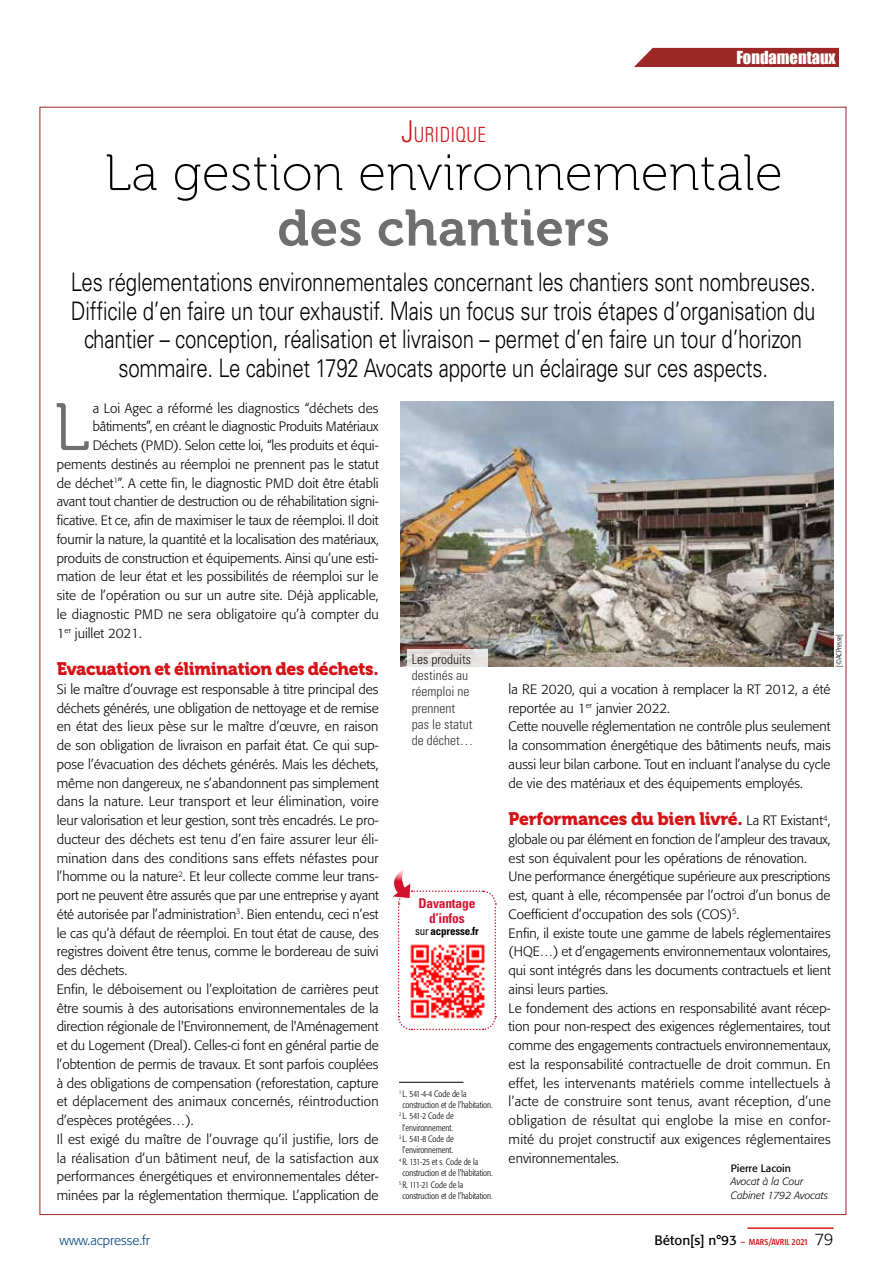
<style>
.page{position:relative;width:893px;height:1263px;background:#fff}
.page>*{position:absolute;margin:0;border:0;box-sizing:border-box;transform-origin:0 0}
.t1{font:66.9px "Museo 300";color:#706f6f}
.t2{font:51px "Museo 100";letter-spacing:.01em;color:#000}
.t3{font:51px "Museo 700";letter-spacing:.01em;color:#706f6f}
.t4{font:300 25.5px/28.5px "Univers";letter-spacing:-.01em;color:#000;text-align:center;scale:.8 1}
.t5{font:300 condensed 21px "Univers";letter-spacing:.03em;color:#cd1719;scale:.9 1}
.t6{font:18px "Museo 900";letter-spacing:-.02em;color:#d51317}
.t7{font:16.5px "Impact";color:#fff}
.t8{font:300 13.5px/18.8px "Formata";color:#000}
.t9{font:300 condensed 13.5px/16.2px "Univers";color:#000}
.t10{font:700 condensed 13.5px/15px "Univers";letter-spacing:-.015em;color:#d21330;text-align:center}
.t11{font:300 13.5px "Formata";color:#004884}
.t12{font:700 condensed 11.25px "Univers";letter-spacing:-.02em;color:#000}
.t13{font:italic 300 10.5px/13.5px "Formata";color:#000}
.t14{font:10.5px "Formata";color:#000}
.t15{font:300 condensed 9.15px "Formata";color:#000;scale:.95 1}
.t16{font:600 9px "Taz";color:#cd1719;scale:.95 1}
.t17{font:300 condensed 7.5px "Formata";letter-spacing:-.015em;color:#000}
.s1{font-size:30px}
.s2{font-family:"Formata";font-weight:300;font-size:13.5px;color:#000}
.s3{font-weight:400}
.s4{font-family:"Formata";font-weight:400;font-size:13.5px;color:#000}
.s5{font-family:"Formata";font-weight:300;font-size:16.5px;color:#000}
</style>
<div class="page">
<div style="left:634px;top:48px;width:205px;height:19px;background:#9c2724"></div>
<hr style="left:747px;top:1228px;width:86px;height:1px;background:#d51317">
<svg style="left:392px;top:869px;width:105px;height:162px"></svg>
<img style="left:405px;top:941px;width:85px;height:80px">
<img style="left:401px;top:402px;width:432px;height:265px">
<svg style="left:408px;top:649px;width:80px;height:18px"></svg>
<hr style="left:399px;top:1082px;width:64px;height:1px;background:#000">
<h3 class="t5" style="left:401px;top:122px;width:95px"><span class="s1">J</span>URIDIQUE</h3>
<p class="t7" style="left:736px;top:45px;width:101px">Fondamentaux</p>
<h2 class="t2" style="left:105px;top:145px;width:680px">La gestion environnementale</h2>
<h2 class="t3" style="left:277px;top:200px;width:334px">des chantiers</h2>
<p class="t4" style="left:71px;top:268px;width:933px">Les réglementations environnementales concernant les chantiers sont nombreuses.<br>Difficile d’en faire un tour exhaustif. Mais un focus sur trois étapes d’organisation du chantier – conception, réalisation et livraison – permet d’en faire un tour d’horizon sommaire. Le cabinet 1792 Avocats apporte un éclairage sur ces aspects.</p>
<h1 class="t1" style="left:54px;top:391px;width:37px">L</h1>
<p class="t8" style="left:93px;top:399px;width:287px">a Loi Agec a réformé les diagnostics “déchets des</p>
<p class="t8" style="left:93px;top:417px;width:287px">bâtiments”, en créant le diagnostic Produits Matériaux</p>
<p class="t8" style="left:93px;top:436px;width:287px">Déchets (PMD). Selon cette loi, “les produits et équi-</p>
<p class="t8" style="left:57px;top:455px;width:324px">pements destinés au réemploi ne prennent pas le statut</p>
<p class="t8" style="left:57px;top:474px;width:323px">de déchet<sup>1</sup>”. A cette fin, le diagnostic PMD doit être établi</p>
<p class="t8" style="left:57px;top:492px;width:323px">avant tout chantier de destruction ou de réhabilitation signi-</p>
<p class="t8" style="left:57px;top:511px;width:323px">ficative. Et ce, afin de maximiser le taux de réemploi. Il doit</p>
<p class="t8" style="left:57px;top:530px;width:324px">fournir la nature, la quantité et la localisation des matériaux,</p>
<p class="t8" style="left:57px;top:549px;width:323px">produits de construction et équipements. Ainsi qu’une esti-</p>
<p class="t8" style="left:57px;top:567px;width:323px">mation de leur état et les possibilités de réemploi sur le</p>
<p class="t8" style="left:57px;top:586px;width:323px">site de l’opération ou sur un autre site. Déjà applicable,</p>
<p class="t8" style="left:57px;top:605px;width:324px">le diagnostic PMD ne sera obligatoire qu’à compter du</p>
<p class="t8" style="left:57px;top:624px;width:87px">1<sup>er</sup> juillet 2021.</p>
<h3 class="t6" style="left:57px;top:658px;width:323px">Evacuation et élimination des déchets.</h3>
<p class="t8" style="left:57px;top:680px;width:324px">Si le maître d’ouvrage est responsable à titre principal des déchets générés, une obligation de nettoyage et de remise en état des lieux pèse sur le maître d’œuvre, en raison de son obligation de livraison en parfait état. Ce qui sup&shy;pose l’évacuation des déchets générés. Mais les déchets, même non dangereux, ne s’abandonnent pas simplement dans la nature. Leur transport et leur élimination, voire leur valorisation et leur gestion, sont très encadrés. Le pro&shy;ducteur des déchets est tenu d’en faire assurer leur éli&shy;mination dans des conditions sans effets néfastes pour l’homme ou la nature<sup>2</sup>. Et leur collecte comme leur trans&shy;port ne peuvent être assurés que par une entreprise y ayant été autorisée par l’administration<sup>3</sup>. Bien entendu, ceci n’est le cas qu’à défaut de réemploi. En tout état de cause, des registres doivent être tenus, comme le bordereau de suivi des déchets.<br>Enfin, le déboisement ou l’exploitation de carrières peut être soumis à des autorisations environnementales de la direction régionale de l'Environnement, de l'Aménagement et du Logement (Dreal). Celles-ci font en général partie de l’obtention de permis de travaux. Et sont parfois couplées à des obligations de compensation (reforestation, capture et déplacement des animaux concernés, réintroduction d’espèces protégées…).<br>Il est exigé du maître de l’ouvrage qu’il justifie, lors de la réalisation d’un bâtiment neuf, de la satisfaction aux performances énergétiques et environnementales déter&shy;minées par la réglementation thermique. L’application de</p>
<p class="t8" style="left:509px;top:680px;width:323px">la RE 2020, qui a vocation à remplacer la RT 2012, a été reportée au 1<sup>er</sup> janvier 2022.<br>Cette nouvelle réglementation ne contrôle plus seulement la consommation énergétique des bâtiments neufs, mais aussi leur bilan carbone. Tout en incluant l’analyse du cycle de vie des matériaux et des équipements employés.</p>
<p class="t17" style="left:835px;top:667px;width:34px;rotate:-90deg">[©ACPresse]</p>
<p class="t9" style="left:412px;top:651px;width:63px">Les produits destinés au réemploi ne prennent pas le statut de déchet…</p>
<h3 class="t6" style="left:509px;top:808px;width:323px">Performances du bien livré. <span class="s2">La RT Existant</span><sup>4</sup><span class="s2">,</span></h3>
<p class="t8" style="left:509px;top:830px;width:324px">globale ou par élément en fonction de l’ampleur des travaux, est son équivalent pour les opérations de rénovation.<br>Une performance énergétique supérieure aux prescriptions est, quant à elle, récompensée par l’octroi d’un bonus de Coefficient d’occupation des sols (COS)<sup>5</sup>.<br>Enfin, il existe toute une gamme de labels réglementaires (HQE…) et d’engagements environnementaux volontaires, qui sont intégrés dans les documents contractuels et lient ainsi leurs parties.<br>Le fondement des actions en responsabilité avant récep&shy;tion pour non-respect des exigences réglementaires, tout comme des engagements contractuels environnementaux, est la responsabilité contractuelle de droit commun. En effet, les intervenants matériels comme intellectuels à l’acte de construire sont tenus, avant réception, d’une obligation de résultat qui englobe la mise en confor&shy;mité du projet constructif aux exigences réglementaires environnementales.</p>
<p class="t10" style="left:418px;top:895px;width:58px">Davantage d’infos</p>
<p class="t12" style="left:415px;top:924px;width:65px"><span class="s3">sur</span> acpresse.fr</p>
<p class="t15" style="left:399px;top:1088px;width:73px"><sup>1</sup> L. 541-4-4 Code de la</p>
<p class="t15" style="left:402px;top:1099px;width:97px">construction et de l’habitation.</p>
<p class="t15" style="left:399px;top:1111px;width:59px"><sup>2</sup> L. 541-2 Code de</p>
<p class="t15" style="left:402px;top:1122px;width:55px">l’environnement.</p>
<p class="t15" style="left:399px;top:1133px;width:59px"><sup>3</sup> L. 541-8 Code de</p>
<p class="t15" style="left:402px;top:1145px;width:55px">l’environnement.</p>
<p class="t15" style="left:399px;top:1156px;width:85px"><sup>4</sup> R. 131-25 et s. Code de la</p>
<p class="t15" style="left:402px;top:1168px;width:97px">construction et de l’habitation.</p>
<p class="t15" style="left:399px;top:1179px;width:69px"><sup>5</sup> R. 111-21 Code de la</p>
<p class="t15" style="left:402px;top:1190px;width:97px">construction et de l’habitation.</p>
<p class="t14" style="left:731px;top:1161px;width:62px">Pierre Lacoin</p>
<p class="t13" style="left:731px;top:1175px;width:99px">Avocat à la Cour<br>Cabinet 1792 Avocats</p>
<p class="t11" style="left:60px;top:1232px;width:92px">www.acpresse.fr</p>
<p class="t16" style="left:654px;top:1237px;width:190px"><span class="s4">Béton[s] n°93</span> – MARS/AVRIL 2021 <span class="s5">79</span></p>
</div>
